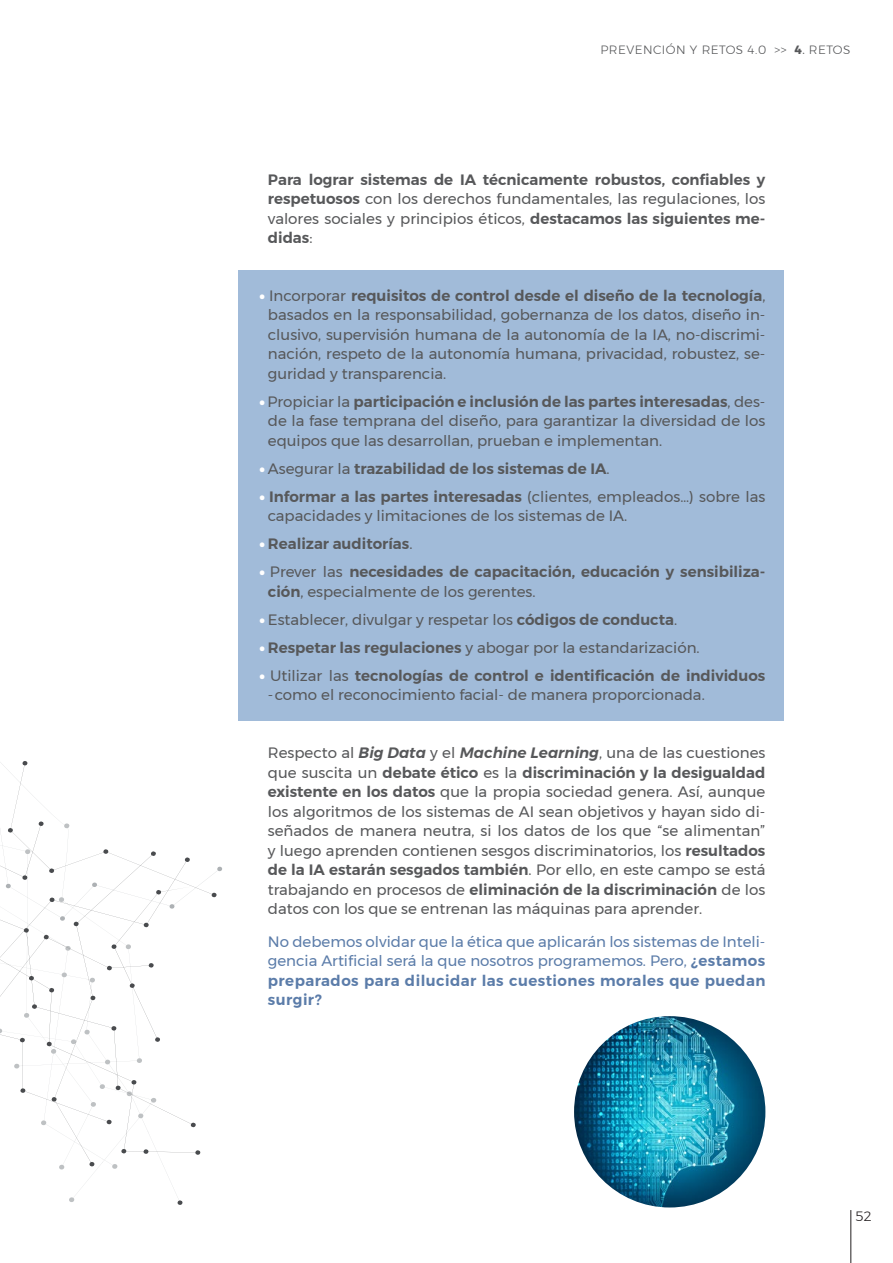
<style>
.page{position:relative;width:893px;height:1263px;background:#fff}
.page>*{position:absolute;margin:0;border:0;box-sizing:border-box;transform-origin:0 0}
.Estilo_de_párrafo_1{font:15px/19.5px "Montserrat";color:#57585a;text-align:justify}
.Estilo_de_párrafo_1-2{font:600 15px/19.5px "Montserrat";color:#57585a;text-align:justify}
.Estilo_de_párrafo_1-3{font:15px/19.5px "Montserrat";color:#5b7ca9;text-align:justify}
.t1{font:300 13.5px "Montserrat";color:#231f20}
.t2{font:300 12px "Montserrat";letter-spacing:.04em;color:#57585a}
.s1{font-weight:700}
.s2{font-weight:400}
.s3{font-weight:900;color:#fff}
.s4{font-weight:600}
.s5{font-weight:600;font-style:italic}
</style>
<div class="page">
<hr style="left:850px;top:1210px;width:1px;height:53px;background:#231f20">
<div style="left:238px;top:270px;width:546px;height:451px;background:#a1bbd9"></div>
<img style="left:574px;top:1016px;width:191px;height:191px;border-radius:96px">
<svg style="left:0;top:761px;width:222px;height:444px"></svg>
<p class="t2" style="left:600px;top:41px;width:251px">PREVENCIÓN Y RETOS 4.0 &gt;&gt; <span class="s1">4</span><span class="s2">.</span> RETOS</p>
<p class="Estilo_de_párrafo_1-2" style="left:268px;top:170px;width:499px">Para lograr sistemas de IA técnicamente robustos, confiables y respetuosos <span class="s2">con los derechos fundamentales, las regulaciones, los valores sociales y principios éticos,</span> destacamos las siguientes me&shy;didas<span class="s2">:</span></p>
<p class="Estilo_de_párrafo_1" style="left:268px;top:286px;width:499px;text-indent:-9px"><span class="s3">•</span> Incorporar <span class="s4">requisitos de control desde el diseño de la tecnología</span>, basados en la responsabilidad, gobernanza de los datos, diseño in&shy;clusivo, supervisión humana de la autonomía de la IA, no-discrimi&shy;nación, respeto de la autonomía humana, privacidad, robustez, se&shy;guridad y transparencia.</p>
<p class="Estilo_de_párrafo_1" style="left:268px;top:392px;width:499px;text-indent:-9px"><span class="s3">•</span> Propiciar la <span class="s4">participación e inclusión de las partes interesadas</span>, des&shy;de la fase temprana del diseño, para garantizar la diversidad de los equipos que las desarrollan, prueban e implementan.</p>
<p class="Estilo_de_párrafo_1-2" style="left:259px;top:459px;width:352px"><span class="s3">•</span> <span class="s2">Asegurar la</span> trazabilidad de los sistemas de IA<span class="s2">.</span></p>
<p class="Estilo_de_párrafo_1" style="left:268px;top:487px;width:499px;text-indent:-9px"><span class="s3">•</span> <span class="s4">Informar a las partes interesadas</span> (clientes, empleados…) sobre las capacidades y limitaciones de los sistemas de IA.</p>
<p class="Estilo_de_párrafo_1-2" style="left:259px;top:534px;width:155px"><span class="s3">•</span> Realizar auditorías<span class="s2">.</span></p>
<p class="Estilo_de_párrafo_1-2" style="left:268px;top:562px;width:499px;text-indent:-9px"><span class="s3">•</span> <span class="s2">Prever las</span> necesidades de capacitación, educación y sensibiliza&shy;ción<span class="s2">, especialmente de los gerentes.</span></p>
<p class="Estilo_de_párrafo_1" style="left:259px;top:610px;width:419px"><span class="s3">•</span> Establecer, divulgar y respetar los <span class="s4">códigos de conducta</span>.</p>
<p class="Estilo_de_párrafo_1" style="left:259px;top:638px;width:442px"><span class="s3">•</span> <span class="s4">Respetar las regulaciones</span> y abogar por la estandarización.</p>
<p class="Estilo_de_párrafo_1" style="left:268px;top:666px;width:499px;text-indent:-9px"><span class="s3">•</span> Utilizar las <span class="s4">tecnologías de control e identificación de individuos </span>-como el reconocimiento facial- de manera proporcionada.</p>
<p class="Estilo_de_párrafo_1" style="left:268px;top:743px;width:499px">Respecto al <span class="s5">Big Data</span> y el <span class="s5">Machine Learning</span>, una de las cuestiones que suscita un <span class="s4">debate ético</span> es la <span class="s4">discriminación y la desigualdad existente en los datos</span> que la propia sociedad genera. Así, aunque los algoritmos de los sistemas de AI sean objetivos y hayan sido di&shy;señados de manera neutra, si los datos de los que “se alimentan” y luego aprenden contienen sesgos discriminatorios, los <span class="s4">resultados de la IA estarán sesgados también</span>. Por ello, en este campo se está trabajando en procesos de <span class="s4">eliminación de la discriminación</span> de los datos con los que se entrenan las máquinas para aprender.</p>
<p class="Estilo_de_párrafo_1-3" style="left:268px;top:931px;width:499px">No debemos olvidar que la ética que aplicarán los sistemas de Inteli&shy;gencia Artificial será la que nosotros programemos. Pero, <span class="s4">¿estamos preparados para dilucidar las cuestiones morales que puedan surgir?</span></p>
<p class="t1" style="left:855px;top:1205px;width:18px">52</p>
</div>
